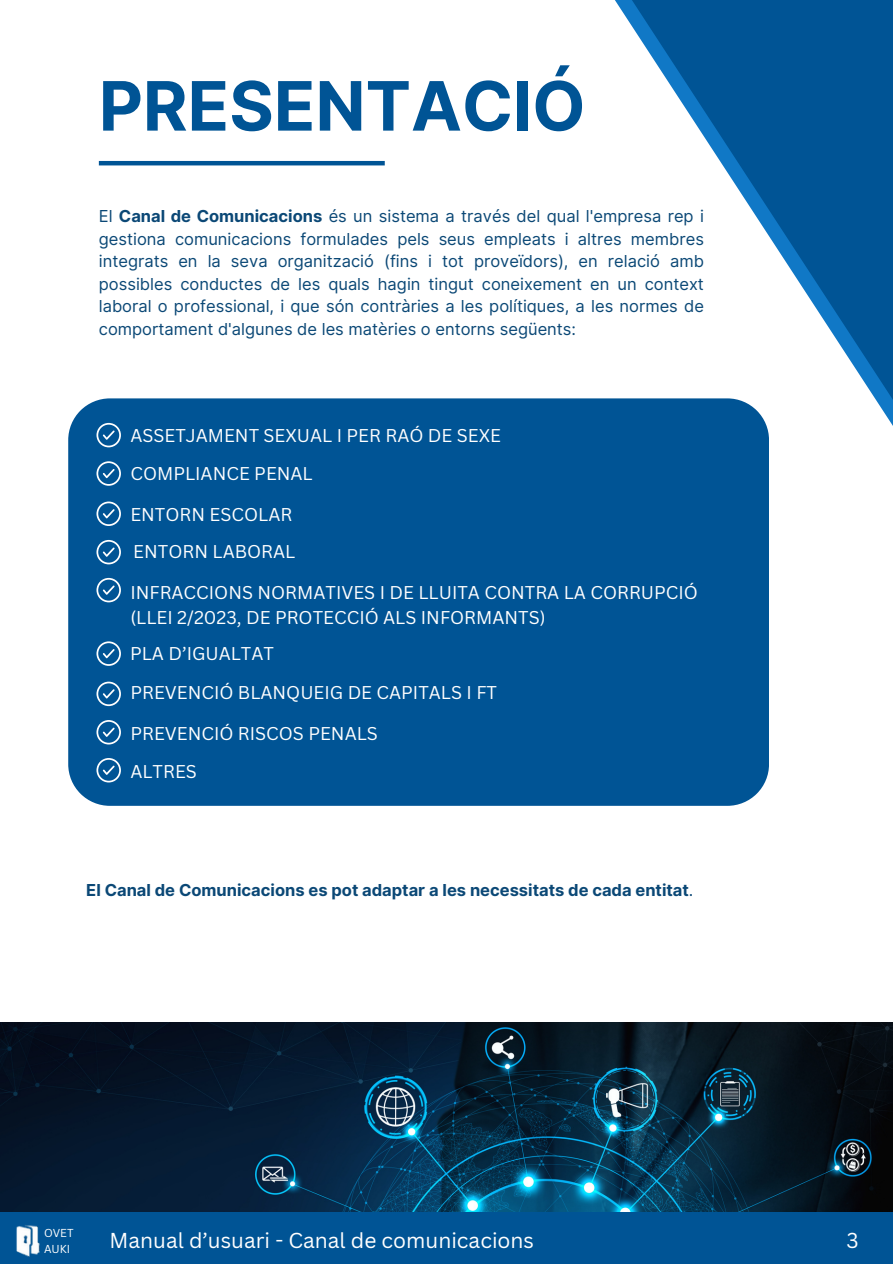
<style>
.page{position:relative;width:893px;height:1264px;background:#fff}
.page>*{position:absolute;margin:0;border:0;box-sizing:border-box;transform-origin:0 0}
.t1{font:700 68.1px "Inter";color:#005495}
.t2{font:21px "Canva Sans";color:#fff}
.t3{font:18px/24.8px "Canva Sans";color:#fff}
.t4{font:16.5px/22.5px "Inter";color:#0b4876;text-align:justify}
.t5{font:700 16.5px "Inter";color:#0b4876}
.t6{font:11.25px "Canva Sans";color:#fff}
.s1{font-weight:700}
.s2{font-weight:400}
</style>
<div class="page">
<hr style="left:99px;top:161px;width:286px;height:4px;background:#005495">
<svg style="left:615px;top:0;width:277px;height:473px"></svg>
<div style="left:0;top:1210px;width:892px;height:53px;background:#005495"></div>
<img style="left:16px;top:1225px;width:24px;height:32px">
<div style="left:68px;top:398px;width:700px;height:407px;background:#005495"></div>
<svg style="left:96px;top:423px;width:25px;height:24px"></svg>
<svg style="left:96px;top:461px;width:25px;height:25px"></svg>
<svg style="left:96px;top:501px;width:25px;height:25px"></svg>
<svg style="left:96px;top:540px;width:25px;height:24px"></svg>
<svg style="left:96px;top:578px;width:25px;height:24px"></svg>
<svg style="left:96px;top:641px;width:25px;height:25px"></svg>
<svg style="left:96px;top:681px;width:25px;height:25px"></svg>
<svg style="left:96px;top:720px;width:25px;height:24px"></svg>
<svg style="left:96px;top:758px;width:25px;height:24px"></svg>
<img style="left:0;top:1022px;width:892px;height:189px">
<p class="t1" style="left:99px;top:65px;width:488px">PRESENTACIÓ</p>
<p class="t4" style="left:99px;top:205px;width:606px">El <span class="s1">Canal de Comunicacions</span> és un sistema a través del qual l'empresa rep i gestiona comunicacions formulades pels seus empleats i altres membres integrats en la seva organització (fins i tot proveïdors), en relació amb possibles conductes de les quals hagin tingut coneixement en un context laboral o professional, i que són contràries a les polítiques, a les normes de comportament d'algunes de les matèries o entorns següents:</p>
<h3 class="t3" style="left:130px;top:422px;width:372px">ASSETJAMENT SEXUAL I PER RAÓ DE SEXE</h3>
<p class="t3" style="left:130px;top:461px;width:184px">COMPLIANCE PENAL</p>
<h3 class="t3" style="left:130px;top:501px;width:163px">ENTORN ESCOLAR</h3>
<p class="t3" style="left:133px;top:539px;width:163px">ENTORN LABORAL</p>
<h3 class="t3" style="left:130px;top:579px;width:569px">INFRACCIONS NORMATIVES I DE LLUITA CONTRA LA CORRUPCIÓ (LLEI 2/2023, DE PROTECCIÓ ALS INFORMANTS)</h3>
<p class="t3" style="left:130px;top:640px;width:145px">PLA D’IGUALTAT</p>
<h3 class="t3" style="left:130px;top:679px;width:368px">PREVENCIÓ BLANQUEIG DE CAPITALS I FT</h3>
<p class="t3" style="left:130px;top:720px;width:249px">PREVENCIÓ RISCOS PENALS</p>
<h3 class="t3" style="left:130px;top:758px;width:68px">ALTRES</h3>
<h1 class="t5" style="left:86px;top:880px;width:608px">El Canal de Comunicacions es pot adaptar a les necessitats de cada entitat<span class="s2">.</span></h1>
<h3 class="t6" style="left:44px;top:1225px;width:31px">OVET</h3>
<p class="t6" style="left:44px;top:1240px;width:28px">AUKI</p>
<p class="t2" style="left:109px;top:1225px;width:426px">Manual d’usuari - Canal de comunicacions</p>
<h4 class="t2" style="left:846px;top:1225px;width:14px">3</h4>
</div>
